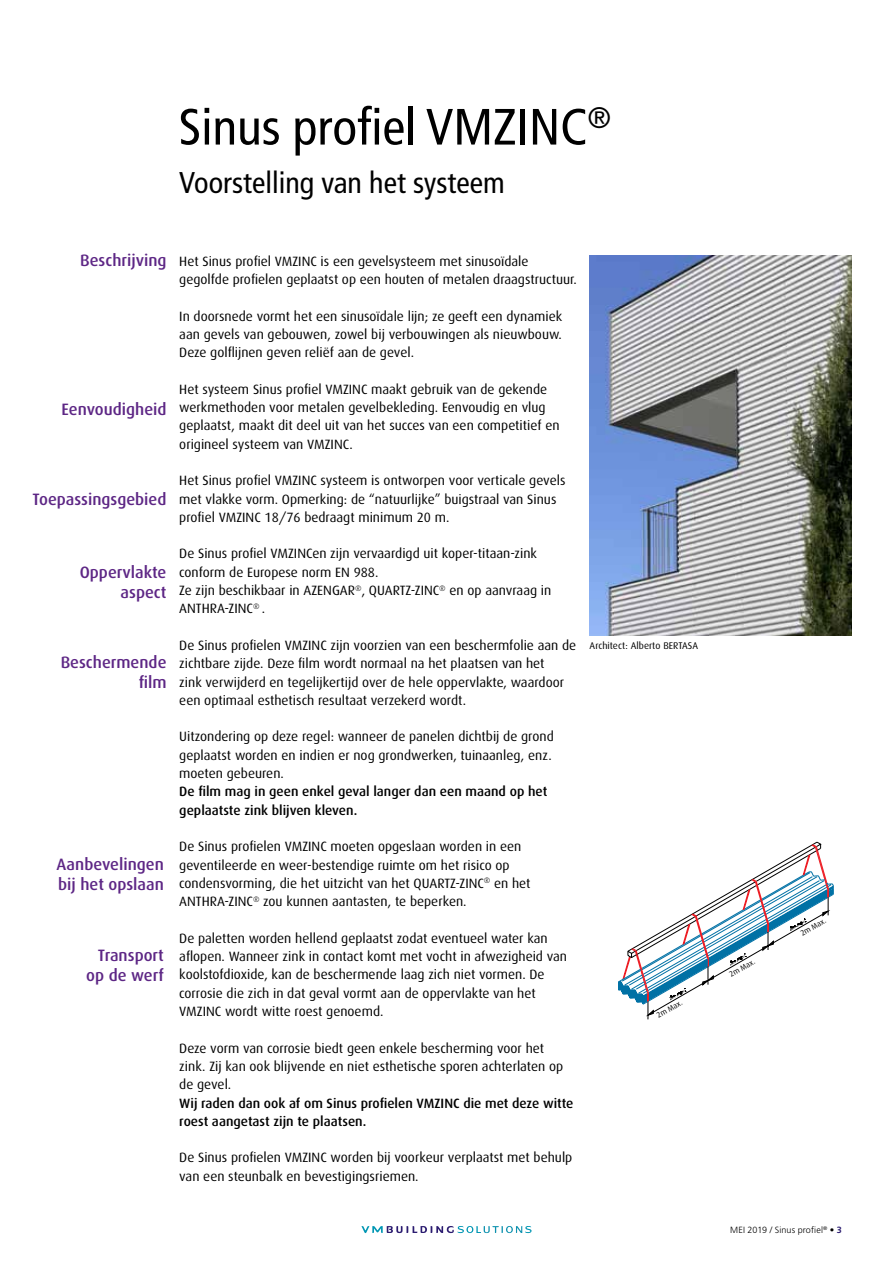
<style>
.page{position:relative;width:893px;height:1263px;background:#fff}
.page>*{position:absolute;margin:0;border:0;box-sizing:border-box;transform-origin:0 0}
.t1{font:condensed 51px "Frutiger LT Pro";color:#000}
.t2{font:condensed 30px "Frutiger LT Pro";color:#000}
.t3{font:500 16.5px/19.8px "Dax";color:#5d2685;text-align:right}
.t4{font:13.5px/18.3px "Dax";color:#000}
.t5{font:500 13.5px/18.3px "Dax";color:#000}
.t6{font:9.75px "Dax";color:#000}
.t7{font:300 9px "Frutiger LT Pro";letter-spacing:.015em;color:#000}
.t8{font:7.65px "Dax";color:#000}
.s1{font-weight:700}
.s2{font-weight:700;color:#2b1c70}
</style>
<div class="page">
<svg style="left:361px;top:1226px;width:170px;height:7px"></svg>
<svg style="left:618px;top:841px;width:216px;height:178px"></svg>
<img style="left:590px;top:255px;width:261px;height:380px">
<h1 class="t1" style="left:179px;top:97px;width:434px">Sinus profiel VMZINC<sup>®</sup></h1>
<h2 class="t2" style="left:179px;top:165px;width:327px">Voorstelling van het systeem</h2>
<p class="t3" style="left:80px;top:251px;width:88px">Beschrijving</p>
<p class="t3" style="left:62px;top:399px;width:106px">Eenvoudigheid</p>
<p class="t3" style="left:33px;top:490px;width:135px">Toepassingsgebied</p>
<p class="t3" style="left:80px;top:563px;width:88px">Oppervlakte aspect</p>
<p class="t3" style="left:61px;top:652px;width:107px">Beschermende film</p>
<p class="t3" style="left:56px;top:855px;width:109px;text-align:left">Aanbevelingen bij het opslaan</p>
<p class="t3" style="left:86px;top:946px;width:79px">Transport op de werf</p>
<p class="t4" style="left:179px;top:252px;width:399px">Het Sinus profiel VMZINC is een gevelsysteem met sinusoïdale gegolfde profielen geplaatst op een houten of metalen draagstructuur.</p>
<p class="t4" style="left:179px;top:307px;width:384px;text-align:justify">In doorsnede vormt het een sinusoïdale lijn; ze geeft een dynamiek aan gevels van gebouwen, zowel bij verbouwingen als nieuwbouw.<br>Deze golflijnen geven reliëf aan de gevel.</p>
<p class="t4" style="left:179px;top:380px;width:382px">Het systeem Sinus profiel VMZINC maakt gebruik van de gekende werkmethoden voor metalen gevelbekleding. Eenvoudig en vlug geplaatst, maakt dit deel uit van het succes van een competitief en origineel systeem van VMZINC.</p>
<p class="t4" style="left:179px;top:471px;width:388px">Het Sinus profiel VMZINC systeem is ontworpen voor verticale gevels met vlakke vorm. Opmerking: de “natuurlijke” buigstraal van Sinus profiel VMZINC 18/76 bedraagt minimum 20 m.</p>
<p class="t4" style="left:179px;top:545px;width:374px">De Sinus profiel VMZINCen zijn vervaardigd uit koper-titaan-zink conform de Europese norm EN 988.<br>Ze zijn beschikbaar in AZENGAR<sup>®</sup>, QUARTZ-ZINC<sup>®</sup> en op aanvraag in ANTHRA-ZINC<sup>®</sup> .</p>
<p class="t4" style="left:179px;top:636px;width:398px">De Sinus profielen VMZINC zijn voorzien van een beschermfolie aan de zichtbare zijde. Deze film wordt normaal na het plaatsen van het<br>zink verwijderd en tegelijkertijd over de hele oppervlakte, waardoor een optimaal esthetisch resultaat verzekerd wordt.</p>
<p class="t4" style="left:179px;top:728px;width:376px">Uitzondering op deze regel: wanneer de panelen dichtbij de grond geplaatst worden en indien er nog grondwerken, tuinaanleg, enz. moeten gebeuren.</p>
<p class="t5" style="left:179px;top:783px;width:370px">De film mag in geen enkel geval langer dan een maand op het geplaatste zink blijven kleven.</p>
<p class="t4" style="left:179px;top:838px;width:353px">De Sinus profielen VMZINC moeten opgeslaan worden in een geventileerde en weer-bestendige ruimte om het risico op condensvorming, die het uitzicht van het QUARTZ-ZINC<sup>®</sup> en het ANTHRA-ZINC<sup>®</sup> zou kunnen aantasten, te beperken.</p>
<p class="t4" style="left:179px;top:929px;width:389px">De paletten worden hellend geplaatst zodat eventueel water kan aflopen. Wanneer zink in contact komt met vocht in afwezigheid van koolstofdioxide, kan de beschermende laag zich niet vormen. De corrosie die zich in dat geval vormt aan de oppervlakte van het VMZINC wordt witte roest genoemd.</p>
<p class="t4" style="left:179px;top:1039px;width:385px">Deze vorm van corrosie biedt geen enkele bescherming voor het zink. Zij kan ook blijvende en niet esthetische sporen achterlaten op de gevel.</p>
<p class="t5" style="left:179px;top:1094px;width:396px">Wij raden dan ook af om Sinus profielen VMZINC die met deze witte roest aangetast zijn te plaatsen.</p>
<p class="t4" style="left:179px;top:1149px;width:395px">De Sinus profielen VMZINC worden bij voorkeur verplaatst met behulp van een steunbalk en bevestigingsriemen.</p>
<p class="t6" style="left:590px;top:641px;width:110px">Architect: Alberto BERTASA</p>
<p class="t8" style="left:655px;top:1012px;width:30px;rotate:-30deg">2m Max.</p>
<p class="t8" style="left:728px;top:971px;width:30px;rotate:-30deg">2m Max.</p>
<p class="t8" style="left:799px;top:930px;width:30px;rotate:-30deg">2m Max.</p>
<p class="t7" style="left:730px;top:1225px;width:113px">MEI 2019 / Sinus profiel<sup>®</sup> <span class="s1">•</span> <span class="s2">3</span></p>
</div>
